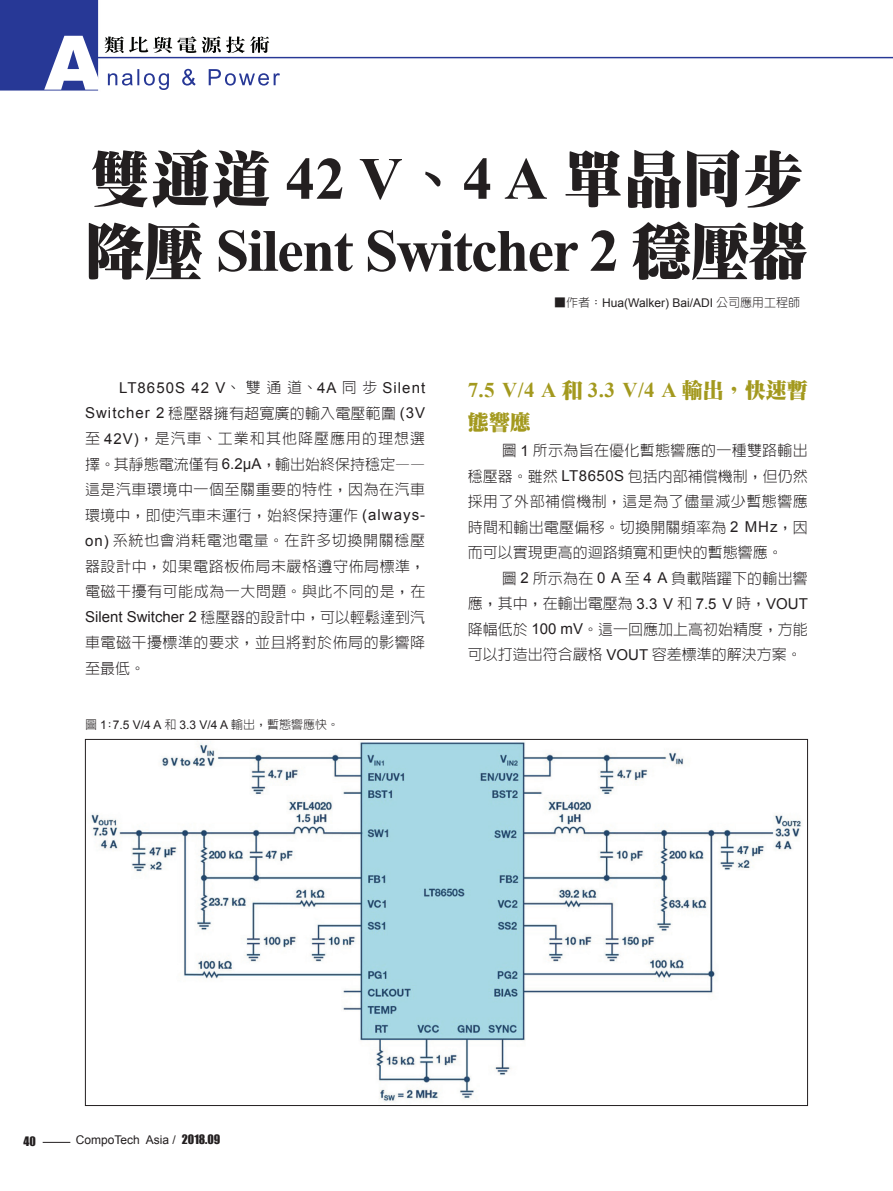
<style>
.page{position:relative;width:893px;height:1191px;background:#fff}
.page>*{position:absolute;margin:0;border:0;box-sizing:border-box;transform-origin:0 0}
.大標題{font:700 60px/69.2px "Times New Roman";letter-spacing:-.03em;color:#231f20}
._1級標題{font:700 21px/32.5px "Times New Roman";color:#a3991e}
.說明文字{font:300 15px/25.5px "Lin Gothic";letter-spacing:.015em;color:#231f20;text-align:justify}
.圖說{font:12px "Arial";color:#231f20}
.重點提示{font:12px "Impact";color:#231f20}
.s1{font-family:"Inn Ming";font-weight:900}
.s2{font-family:"Lin Gothic";font-weight:300}
.s3{font-family:"Arial";font-weight:400}
.s4{font-family:"Impact"}
</style>
<div class="page">
<img style="left:0;top:0;width:893px;height:91px">
<img style="left:137px;top:69px;width:143px;height:19px">
<img style="left:105px;top:36px;width:116px;height:17px">
<img style="left:44px;top:36px;width:59px;height:54px">
<svg style="left:43px;top:1142px;width:27px;height:1px"></svg>
<img style="left:91px;top:742px;width:711px;height:360px">
<p class="大標題" style="left:85px;top:145px;width:724px"><span class="s1">雙通道</span> 42 V<span class="s1">、</span>4 A <span class="s1">單晶同步降壓</span> Silent Switcher 2 <span class="s1">穩壓器</span></p>
<p class="圖說" style="left:554px;top:295px;width:247px"><span class="s2">■作者：</span>Hua(Walker) Bai/ADI <span class="s2">公司應用工程師</span></p>
<p class="說明文字" style="left:85px;top:374px;width:342px;text-indent:34px"><span class="s3">LT8650S 42 V</span>、雙通道、<span class="s3">4A</span> 同步 <span class="s3">Silent Switcher 2</span> 穩壓器擁有超寬廣的輸入電壓範圍 <span class="s3">(3V</span>至 <span class="s3">42V)</span>，是汽車、工業和其他降壓應用的理想選擇。其靜態電流僅有 <span class="s3">6.2μA</span>，輸出始終保持穩定——這是汽車環境中一個至關重要的特性，因為在汽車環境中，即使汽車未運行，始終保持運作 <span class="s3">(always&shy;on)</span> 系統也會消耗電池電量。在許多切換開關穩壓器設計中，如果電路板佈局未嚴格遵守佈局標準，電磁干擾有可能成為一大問題。與此不同的是，在<span class="s3">Silent Switcher 2</span> 穩壓器的設計中，可以輕鬆達到汽車電磁干擾標準的要求，並且將對於佈局的影響降至最低。</p>
<p class="_1級標題" style="left:468px;top:374px;width:342px">7.5 V/4 A <span class="s1">和</span> 3.3 V/4 A <span class="s1">輸出，快速暫態響應</span></p>
<p class="說明文字" style="left:468px;top:438px;width:342px;text-indent:34px">圖 <span class="s3">1</span> 所示為旨在優化暫態響應的一種雙路輸出穩壓器。雖然 <span class="s3">LT8650S</span> 包括內部補償機制，但仍然採用了外部補償機制，這是為了儘量減少暫態響應時間和輸出電壓偏移。切換開關頻率為 <span class="s3">2 MHz</span>，因而可以實現更高的迴路頻寬和更快的暫態響應。</p>
<p class="說明文字" style="left:468px;top:565px;width:342px;text-indent:34px">圖 <span class="s3">2</span> 所示為在 <span class="s3">0 A</span> 至 <span class="s3">4 A</span> 負載階躍下的輸出響應，其中，在輸出電壓為 <span class="s3">3.3 V</span> 和 <span class="s3">7.5 V</span> 時，<span class="s3">VOUT</span>降幅低於 <span class="s3">100 mV</span>。這一回應加上高初始精度，方能可以打造出符合嚴格 <span class="s3">VOUT</span> 容差標準的解決方案。</p>
<p class="圖說" style="left:85px;top:716px;width:256px"><span class="s2">圖</span> 1<span class="s2">:</span>7.5 V/4 A <span class="s2">和</span> 3.3 V/4 A <span class="s2">輸出，暫態響應快。</span></p>
<p class="重點提示" style="left:24px;top:1132px;width:14px">40</p>
<p class="圖說" style="left:76px;top:1131px;width:146px">CompoTech Asia / <span class="s4">2018.09</span></p>
</div>
